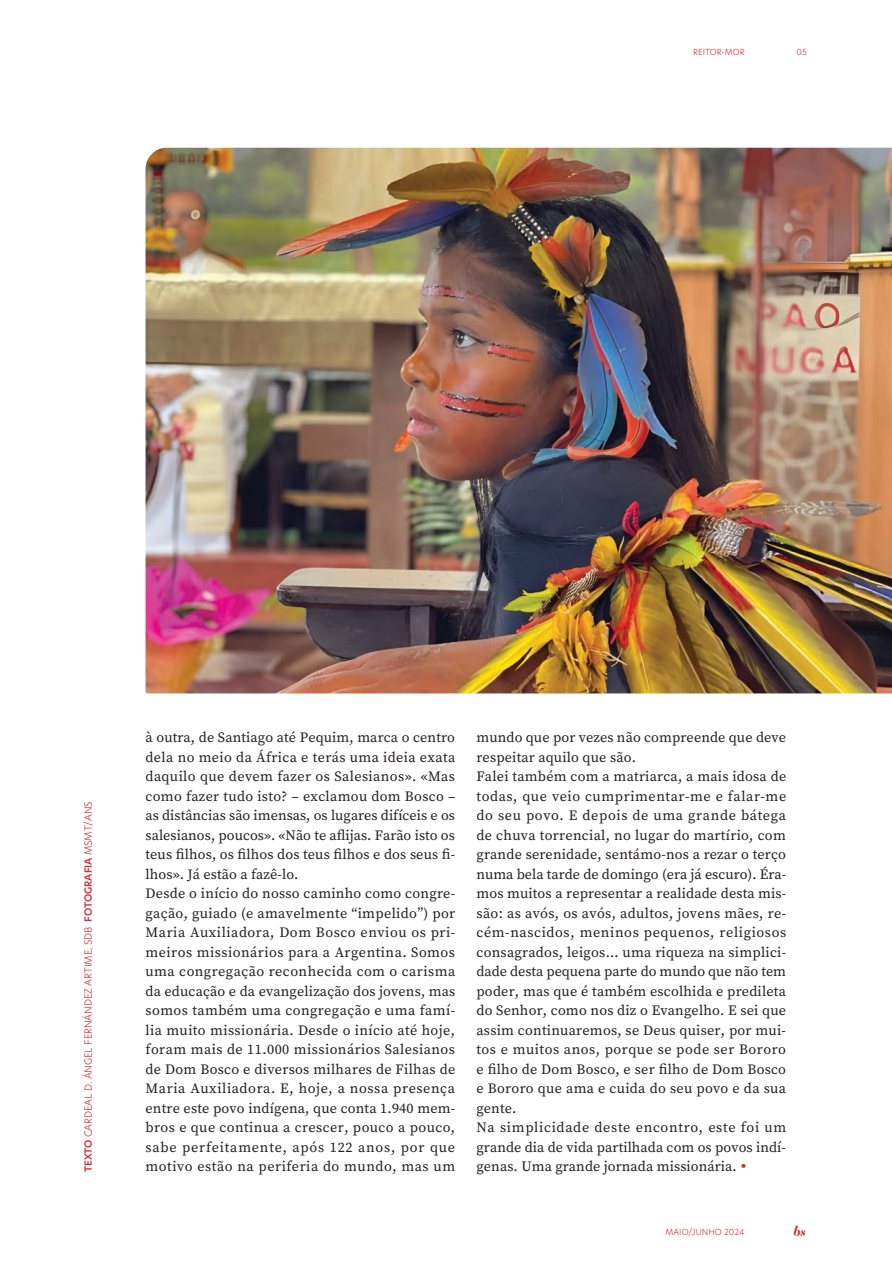
<style>
.page{position:relative;width:892px;height:1262px;background:#fff}
.page>*{position:absolute;margin:0;border:0;box-sizing:border-box;transform-origin:0 0}
.t1{font:14.25px/19.5px "Source Serif Variable";letter-spacing:.02em;color:#231f20}
.t2{font:italic 700 13.5px "Essonnes Headline";color:#d43238}
.t3{font:300 9.75px "New Hero";letter-spacing:-.01em;color:#d43238}
.t4{font:300 8.25px "New Hero";color:#d43238}
.s1{font-weight:600}
.s2{font-size:21px;color:#d43238}
</style>
<div class="page">
<img style="left:145px;top:148px;width:746px;height:545px">
<p class="t4" style="left:693px;top:46px;width:53px">REITOR-MOR</p>
<p class="t4" style="left:796px;top:46px;width:12px">05</p>
<p class="t3" style="left:81px;top:1172px;width:372px;rotate:-90deg"><span class="s1">TEXTO</span> CARDEAL D. ÁNGEL FERNÁNDEZ ARTIME, SDB <span class="s1">FOTOGRAFIA</span> MSMT/ANS</p>
<p class="t1" style="left:145px;top:728px;width:311px">à outra, de Santiago até Pequim, marca o centro dela no meio da África e terás uma ideia exata daquilo que devem fazer os Salesianos». «Mas como fazer tudo isto? – exclamou dom Bosco – as distâncias são imensas, os lugares difíceis e os salesianos, poucos». «Não te aflijas. Farão isto os teus filhos, os filhos dos teus filhos e dos seus fi&shy;lhos». Já estão a fazê-lo.<br>Desde o início do nosso caminho como congre&shy;gação, guiado (e amavelmente “impelido”) por Maria Auxiliadora, Dom Bosco enviou os pri&shy;meiros missionários para a Argentina. Somos uma congregação reconhecida com o carisma da educação e da evangelização dos jovens, mas somos também uma congregação e uma famí&shy;lia muito missionária. Desde o início até hoje, foram mais de 11.000 missionários Salesianos de Dom Bosco e diversos milhares de Filhas de Maria Auxiliadora. E, hoje, a nossa presença entre este povo indígena, que conta 1.940 mem&shy;bros e que continua a crescer, pouco a pouco, sabe perfeitamente, após 122 anos, por que motivo estão na periferia do mundo, mas um</p>
<p class="t1" style="left:476px;top:727px;width:311px">mundo que por vezes não compreende que deve respeitar aquilo que são.<br>Falei também com a matriarca, a mais idosa de todas, que veio cumprimentar-me e falar-me do seu povo. E depois de uma grande bátega de chuva torrencial, no lugar do martírio, com grande serenidade, sentámo-nos a rezar o terço numa bela tarde de domingo (era já escuro). Éra&shy;mos muitos a representar a realidade desta mis&shy;são: as avós, os avós, adultos, jovens mães, re&shy;cém-nascidos, meninos pequenos, religiosos consagrados, leigos… uma riqueza na simplici&shy;dade desta pequena parte do mundo que não tem poder, mas que é também escolhida e predileta do Senhor, como nos diz o Evangelho. E sei que assim continuaremos, se Deus quiser, por mui&shy;tos e muitos anos, porque se pode ser Bororo e filho de Dom Bosco, e ser filho de Dom Bosco e Bororo que ama e cuida do seu povo e da sua gente.<br>Na simplicidade deste encontro, este foi um grande dia de vida partilhada com os povos indí&shy;genas. Uma grande jornada missionária. <span class="s2">·</span></p>
<p class="t4" style="left:665px;top:1226px;width:80px">MAIO/JUNHO 2024</p>
<p class="t2" style="left:793px;top:1221px;width:14px">bs</p>
</div>
